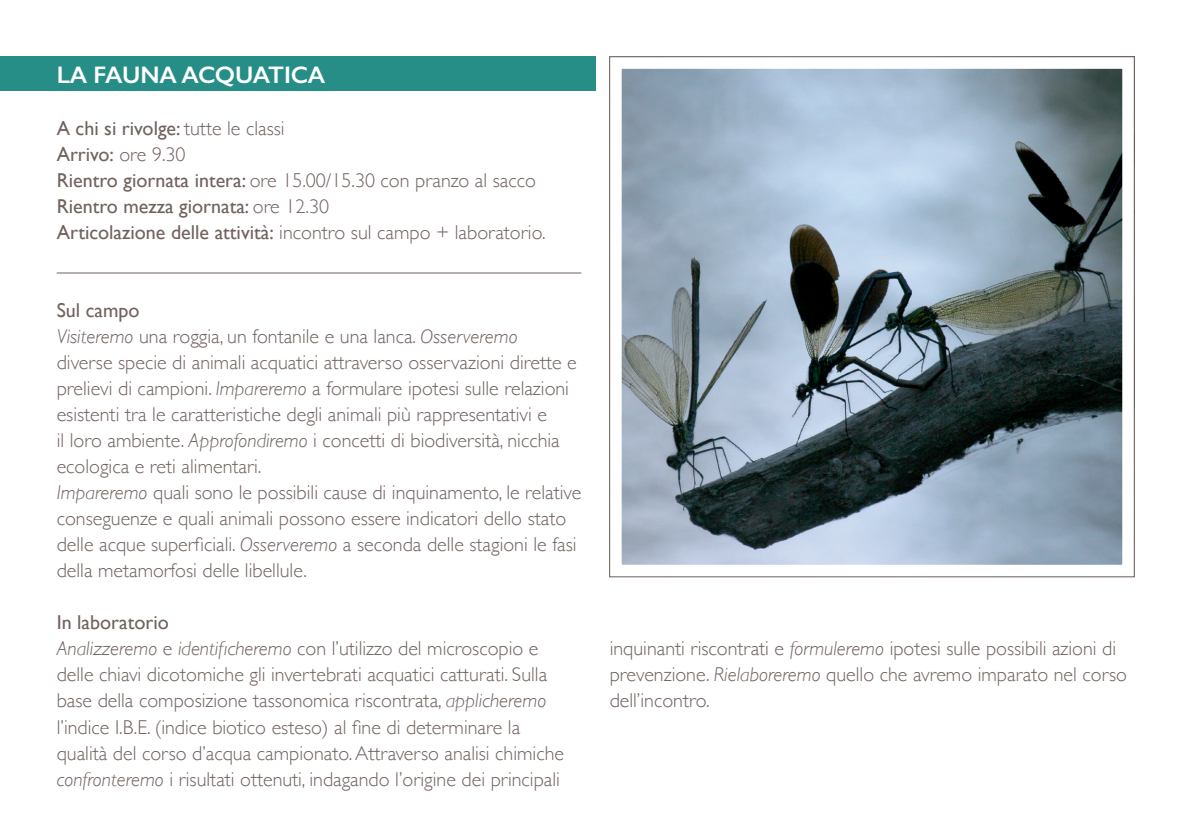
<style>
.page{position:relative;width:1191px;height:840px;background:#fff}
.page>*{position:absolute;margin:0;border:0;box-sizing:border-box;transform-origin:0 0}
.t1{font:600 24px "Gill Sans";letter-spacing:-.01em;color:#fff}
.Testo{font:300 20px/26px "Gill Sans";color:#70625e}
.Testo-2{font:20px "Gill Sans";color:#70625e}
.Titolini{font:20px "Gill Sans";color:#70625e}
.s1{font-weight:300}
.s2{font-weight:400}
.s3{font-style:italic}
</style>
<div class="page">
<div style="left:0;top:57px;width:595px;height:34px;background:#268e86"></div>
<hr style="left:57px;top:272px;width:524px;height:1px;background:#70625e">
<img style="left:622px;top:70px;width:499px;height:493px">
<div style="left:609px;top:57px;width:525px;height:519px;border:12px solid #fff"></div>
<p class="t1" style="left:57px;top:60px;width:270px">LA FAUNA ACQUATICA</p>
<p class="Testo-2" style="left:57px;top:116px;width:229px">A chi si rivolge: <span class="s1">tutte le classi</span></p>
<p class="Testo-2" style="left:57px;top:142px;width:130px">Arrivo: <span class="s1">ore 9.30</span></p>
<p class="Testo" style="left:57px;top:166px;width:481px"><span class="s2">Rientro giornata intera:</span> ore 15.00/15.30 con pranzo al sacco</p>
<p class="Testo-2" style="left:57px;top:194px;width:274px">Rientro mezza giornata: <span class="s1">ore 12.30</span></p>
<p class="Testo" style="left:57px;top:218px;width:490px"><span class="s2">Articolazione delle attività:</span> incontro sul campo + laboratorio.</p>
<p class="Titolini" style="left:57px;top:298px;width:84px">Sul campo</p>
<p class="Testo" style="left:57px;top:322px;width:521px"><span class="s3">Visiteremo</span> una roggia, un fontanile e una lanca. <span class="s3">Osserveremo </span>diverse specie di animali acquatici attraverso osservazioni dirette e prelievi di campioni. <span class="s3">Impareremo</span> a formulare ipotesi sulle relazioni esistenti tra le caratteristiche degli animali più rappresentativi e<br>il loro ambiente. <span class="s3">Approfondiremo</span> i concetti di biodiversità, nicchia ecologica e reti alimentari.</p>
<p class="Testo" style="left:57px;top:478px;width:526px"><span class="s3">Impareremo</span> quali sono le possibili cause di inquinamento, le relative conseguenze e quali animali possono essere indicatori dello stato delle acque superficiali. <span class="s3">Osserveremo</span> a seconda delle stagioni le fasi della metamorfosi delle libellule.</p>
<p class="Titolini" style="left:57px;top:610px;width:114px">In laboratorio</p>
<p class="Testo" style="left:57px;top:634px;width:509px"><span class="s3">Analizzeremo</span> e <span class="s3">identificheremo</span> con l’utilizzo del microscopio e delle chiavi dicotomiche gli invertebrati acquatici catturati. Sulla base della composizione tassonomica riscontrata, <span class="s3">applicheremo </span>l’indice I.B.E. (indice biotico esteso) al fine di determinare la qualità del corso d’acqua campionato. Attraverso analisi chimiche <span class="s3">confronteremo</span> i risultati ottenuti, indagando l’origine dei principali</p>
<p class="Testo" style="left:609px;top:634px;width:519px">inquinanti riscontrati e <span class="s3">formuleremo</span> ipotesi sulle possibili azioni di prevenzione. <span class="s3">Rielaboreremo</span> quello che avremo imparato nel corso dell’incontro.</p>
</div>
